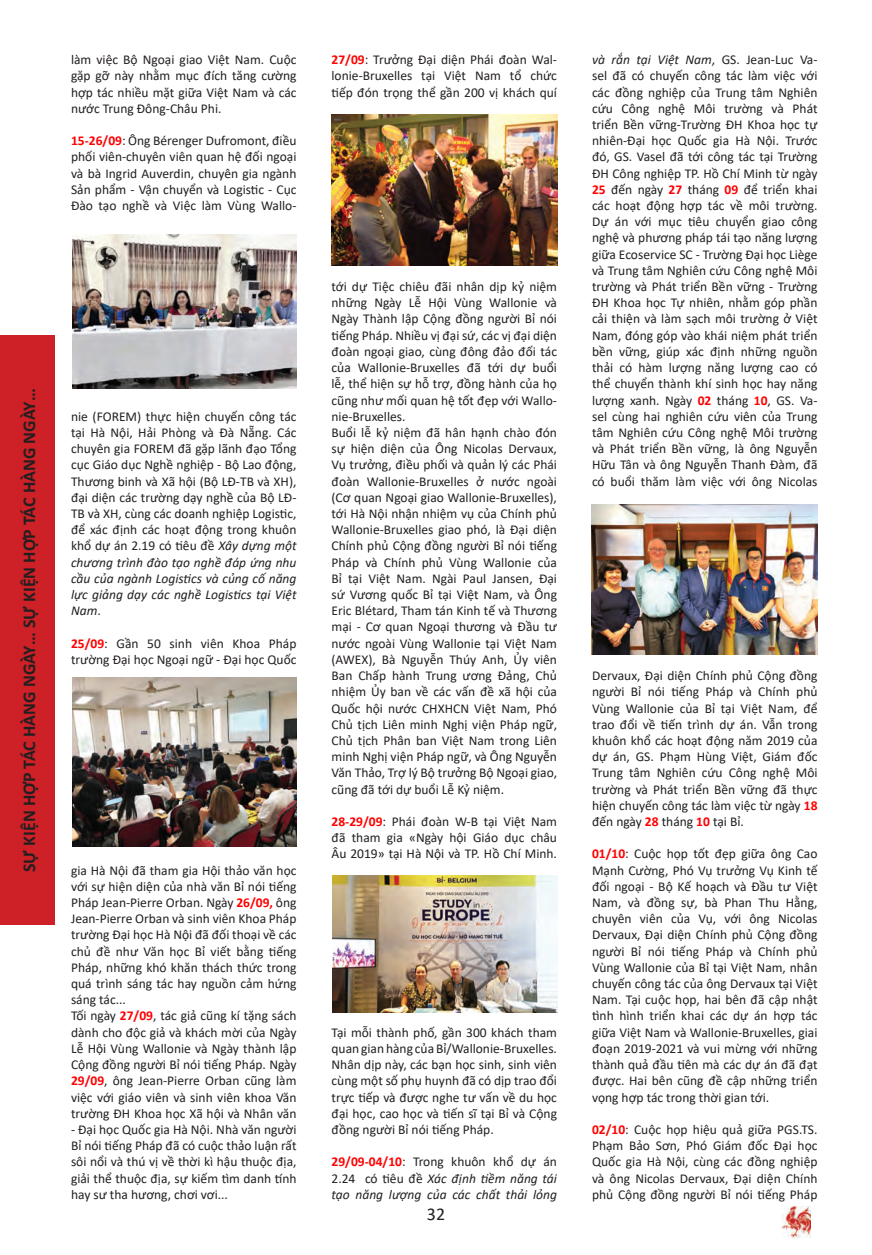
<style>
.page{position:relative;width:872px;height:1255px;background:#fff}
.page>*{position:absolute;margin:0;border:0;box-sizing:border-box;transform-origin:0 0}
.t1{font:700 18px "Calibri";color:#231f20}
.t2{font:18px "Calibri";color:#231f20}
.t3{font:13.5px/16.2px "Calibri";color:#231f20;text-align:justify}
.t4{font:italic 13.5px/16.2px "Calibri";color:#231f20;text-align:justify}
.s1{font-weight:700;color:#f00}
.s2{font-style:italic}
.s3{color:#1c1e21}
.s4{font-weight:700;font-style:normal;color:#f00}
.s5{font-style:normal;color:#1c1e21}
.s6{font-style:normal}
</style>
<div class="page">
<img style="left:782px;top:1206px;width:28px;height:31px">
<div style="left:0;top:336px;width:54px;height:588px;background:#cd2027"></div>
<hr style="left:871px;top:333px;width:1px;height:589px;background:#cd2027">
<img style="left:72px;top:234px;width:224px;height:155px">
<img style="left:72px;top:677px;width:224px;height:169px">
<img style="left:332px;top:115px;width:225px;height:150px">
<img style="left:591px;top:504px;width:226px;height:150px">
<img style="left:333px;top:875px;width:224px;height:136px">
<p class="t3" style="left:71px;top:51px;width:227px">làm việc Bộ Ngoại giao Việt Nam. Cuộc gặp gỡ này nhằm mục đích tăng cường hợp tác nhiều mặt giữa Việt Nam và các nước Trung Đông-Châu Phi.</p>
<p class="t3" style="left:71px;top:132px;width:227px"><span class="s1">15-26/09</span>: Ông Bérenger Dufromont, điều phối viên-chuyên viên quan hệ đối ngoại và bà Ingrid Auverdin, chuyên gia ngành Sản phẩm - Vận chuyển và Logistic - Cục Đào tạo nghề và Việc làm Vùng Wallo-</p>
<p class="t1" style="left:16px;top:872px;width:485px;rotate:-90deg">SỰ KIỆN HỢP TÁC HÀNG NGÀY… SỰ KIỆN HỢP TÁC HÀNG NGÀY…</p>
<p class="t3" style="left:71px;top:408px;width:227px">nie (FOREM) thực hiện chuyến công tác tại Hà Nội, Hải Phòng và Đà Nẵng. Các chuyên gia FOREM đã gặp lãnh đạo Tổng cục Giáo dục Nghề nghiệp - Bộ Lao động, Thương binh và Xã hội (Bộ LĐ-TB và XH), đại diện các trường dạy nghề của Bộ LĐ-TB và XH, cùng các doanh nghiệp Logistic, để xác định các hoạt động trong khuôn khổ dự án 2.19 có tiêu đề <span class="s2">Xây dựng một chương trình đào tạo nghề đáp ứng nhu cầu của ngành Logistics và củng cố năng lực giảng dạy các nghề Logistics tại Việt Nam</span>.</p>
<p class="t3" style="left:71px;top:634px;width:227px"><span class="s1">25/09</span><span class="s3">:</span> Gần 50 sinh viên Khoa Pháp trường Đại học Ngoại ngữ - Đại học Quốc</p>
<p class="t3" style="left:71px;top:861px;width:227px">gia Hà Nội đã tham gia Hội thảo văn học với sự hiện diện của nhà văn Bỉ nói tiếng Pháp Jean-Pierre Orban. Ngày <span class="s1">26/09,</span> ông Jean-Pierre Orban và sinh viên Khoa Pháp trường Đại học Hà Nội đã đối thoại về các chủ đề như Văn học Bỉ viết bằng tiếng Pháp, những khó khăn thách thức trong quá trình sáng tác hay nguồn cảm hứng sáng tác...</p>
<p class="t3" style="left:71px;top:1007px;width:227px">Tối ngày <span class="s1">27/09</span><span class="s3">,</span> tác giả cũng kí tặng sách dành cho độc giả và khách mời của Ngày Lễ Hội Vùng Wallonie và Ngày thành lập Cộng đồng người Bỉ nói tiếng Pháp. Ngày <span class="s1">29/09</span><span class="s3">,</span> ông Jean-Pierre Orban cũng làm việc với giáo viên và sinh viên khoa Văn trường ĐH Khoa học Xã hội và Nhân văn</p>
<p class="t3" style="left:71px;top:1120px;width:227px">- Đại học Quốc gia Hà Nội. Nhà văn người Bỉ nói tiếng Pháp đã có cuộc thảo luận rất sôi nổi và thú vị về thời kì hậu thuộc địa, giải thể thuộc địa, sự kiếm tìm danh tính hay sư tha hương, chơi vơi...</p>
<p class="t3" style="left:331px;top:51px;width:227px"><span class="s1">27/09</span>: Trưởng Đại diện Phái đoàn Wal&shy;lonie-Bruxelles tại Việt Nam tổ chức tiếp đón trọng thể gần 200 vị khách quí</p>
<p class="t3" style="left:331px;top:278px;width:227px">tới dự Tiệc chiêu đãi nhân dịp kỷ niệm những Ngày Lễ Hội Vùng Wallonie và Ngày Thành lập Cộng đồng người Bỉ nói tiếng Pháp. Nhiều vị đại sứ, các vị đại diện đoàn ngoại giao, cùng đông đảo đối tác của Wallonie-Bruxelles đã tới dự buổi lễ, thể hiện sự hỗ trợ, đồng hành của họ cũng như mối quan hệ tốt đẹp với Wallo&shy;nie-Bruxelles.</p>
<p class="t3" style="left:331px;top:424px;width:227px">Buổi lễ kỷ niệm đã hân hạnh chào đón sự hiện diện của Ông Nicolas Dervaux, Vụ trưởng, điều phối và quản lý các Phái đoàn Wallonie-Bruxelles ở nước ngoài (Cơ quan Ngoại giao Wallonie-Bruxelles), tới Hà Nội nhận nhiệm vụ của Chính phủ Wallonie-Bruxelles giao phó, là Đại diện Chính phủ Cộng đồng người Bỉ nói tiếng Pháp và Chính phủ Vùng Wallonie của Bỉ tại Việt Nam. Ngài Paul Jansen, Đại sứ Vương quốc Bỉ tại Việt Nam, và Ông Eric Blétard, Tham tán Kinh tế và Thương mại - Cơ quan Ngoại thương và Đầu tư nước ngoài Vùng Wallonie tại Việt Nam (AWEX), Bà Nguyễn Thúy Anh, Ủy viên Ban Chấp hành Trung ương Đảng, Chủ nhiệm Ủy ban về các vấn đề xã hội của Quốc hội nước CHXHCN Việt Nam, Phó Chủ tịch Liên minh Nghị viện Pháp ngữ, Chủ tịch Phân ban Việt Nam trong Liên minh Nghị viện Pháp ngữ, và Ông Nguyễn Văn Thảo, Trợ lý Bộ trưởng Bộ Ngoại giao, cũng đã tới dự buổi Lễ Kỷ niệm.</p>
<p class="t3" style="left:331px;top:813px;width:227px"><span class="s1">28-29/09</span><span class="s3">:</span> Phái đoàn W-B tại Việt Nam đã tham gia «Ngày hội Giáo dục châu Âu 2019» tại Hà Nội và TP. Hồ Chí Minh.</p>
<p class="t3" style="left:331px;top:1023px;width:227px">Tại mỗi thành phố, gần 300 khách tham quan gian hàng của Bỉ/Wallonie-Bruxelles.<br>Nhân dịp này, các bạn học sinh, sinh viên cùng một số phụ huynh đã có dịp trao đổi trực tiếp và được nghe tư vấn về du học đại học, cao học và tiến sĩ tại Bỉ và Cộng đồng người Bỉ nói tiếng Pháp.</p>
<p class="t4" style="left:331px;top:1153px;width:227px"><span class="s4">29/09-04/10</span><span class="s5">:</span> <span class="s6">Trong khuôn khổ dự án 2.24 có tiêu đề</span> Xác định tiềm năng tái tạo năng lượng của các chất thải lỏng</p>
<h1 class="t2" style="left:427px;top:1201px;width:20px">32</h1>
<p class="t3" style="left:592px;top:51px;width:227px"><span class="s2">và rắn tại Việt Nam</span>, GS. Jean-Luc Va&shy;sel đã có chuyến công tác làm việc với các đồng nghiệp của Trung tâm Nghiên cứu Công nghệ Môi trường và Phát triển Bền vững-Trường ĐH Khoa học tự nhiên-Đại học Quốc gia Hà Nội. Trước đó, GS. Vasel đã tới công tác tại Trường ĐH Công nghiệp TP. Hồ Chí Minh từ ngày <span class="s1">25</span> <span class="s3">đến ngày</span> <span class="s1">27</span> <span class="s3">tháng</span> <span class="s1">09</span> để triển khai các hoạt động hợp tác về môi trường.<br>Dự án với mục tiêu chuyển giao công nghệ và phương pháp tái tạo năng lượng giữa Ecoservice SC - Trường Đại học Liège và Trung tâm Nghiên cứu Công nghệ Môi trường và Phát triển Bền vững - Trường ĐH Khoa học Tự nhiên, nhằm góp phần cải thiện và làm sạch môi trường ở Việt Nam, đóng góp vào khái niệm phát triển bền vững, giúp xác định những nguồn thải có hàm lượng năng lượng cao có thể chuyển thành khí sinh học hay năng lượng xanh. Ngày <span class="s1">02</span> <span class="s3">tháng</span> <span class="s1">10</span><span class="s3">,</span> GS. Va&shy;sel cùng hai nghiên cứu viên của Trung tâm Nghiên cứu Công nghệ Môi trường và Phát triển Bền vững, là ông Nguyễn Hữu Tân và ông Nguyễn Thanh Đàm, đã có buổi thăm làm việc với ông Nicolas</p>
<p class="t3" style="left:592px;top:667px;width:227px">Dervaux, Đại diện Chính phủ Cộng đồng người Bỉ nói tiếng Pháp và Chính phủ Vùng Wallonie của Bỉ tại Việt Nam, để trao đổi về tiến trình dự án. Vẫn trong khuôn khổ các hoạt động năm 2019 của dự án, GS. Phạm Hùng Việt, Giám đốc Trung tâm Nghiên cứu Công nghệ Môi trường và Phát triển Bền vững đã thực hiện chuyến công tác làm việc từ ngày <span class="s1">18 </span><span class="s3">đến ngày</span> <span class="s1">28</span> <span class="s3">tháng</span> <span class="s1">10</span> <span class="s3">tại Bỉ.</span></p>
<p class="t3" style="left:592px;top:845px;width:227px"><span class="s1">01/10</span><span class="s3">:</span> Cuộc họp tốt đẹp giữa ông Cao Mạnh Cường, Phó Vụ trưởng Vụ Kinh tế đối ngoại - Bộ Kế hoạch và Đầu tư Việt Nam, và đồng sự, bà Phan Thu Hằng, chuyên viên của Vụ, với ông Nicolas Dervaux, Đại diện Chính phủ Cộng đồng người Bỉ nói tiếng Pháp và Chính phủ Vùng Wallonie của Bỉ tại Việt Nam, nhân chuyến công tác của ông Dervaux tại Việt Nam. Tại cuộc họp, hai bên đã cập nhật tình hình triển khai các dự án hợp tác giữa Việt Nam và Wallonie-Bruxelles, giai đoạn 2019-2021 và vui mừng với những thành quả đầu tiên mà các dự án đã đạt được. Hai bên cũng đề cập những triển vọng hợp tác trong thời gian tới.</p>
<p class="t3" style="left:592px;top:1120px;width:227px"><span class="s1">02/10</span><span class="s3">:</span> Cuộc họp hiệu quả giữa PGS.TS.<br>Phạm Bảo Sơn, Phó Giám đốc Đại học Quốc gia Hà Nội, cùng các đồng nghiệp và ông Nicolas Dervaux, Đại diện Chính phủ Cộng đồng người Bỉ nói tiếng Pháp</p>
</div>
